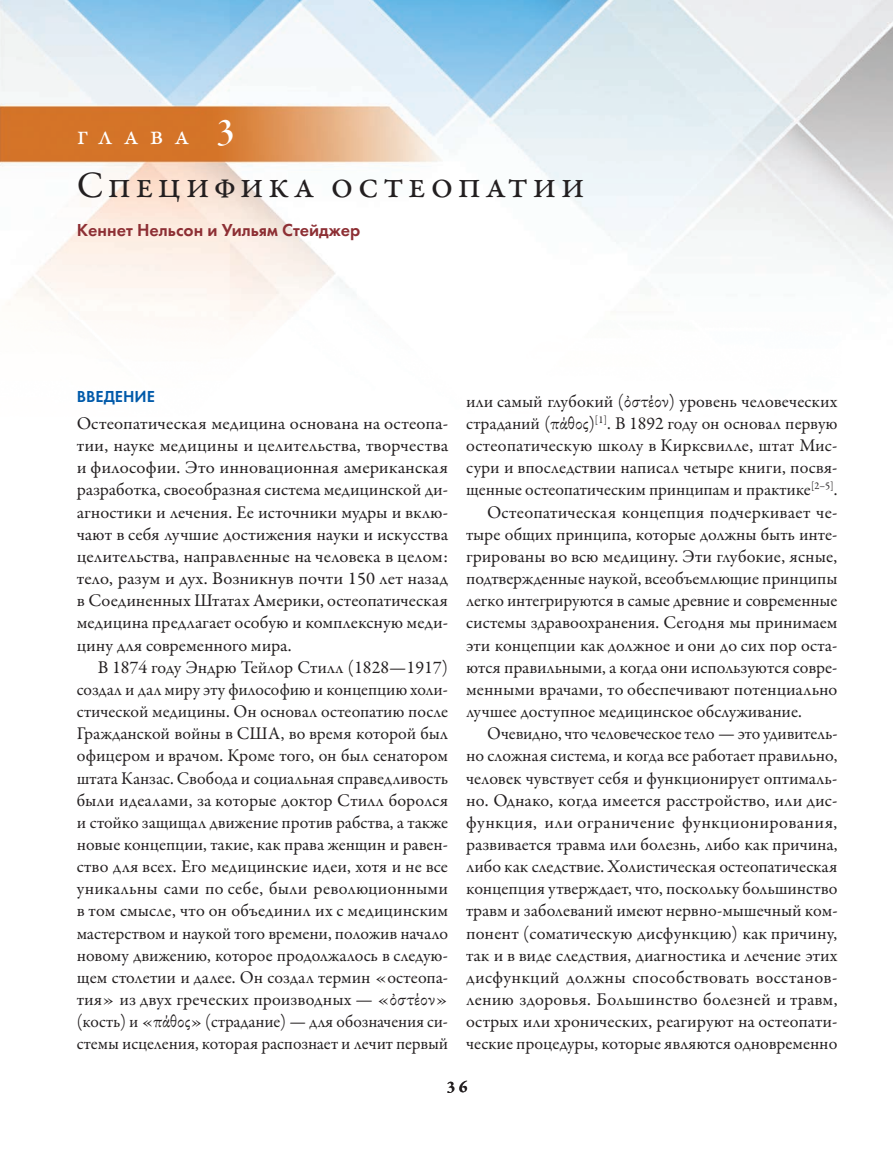
<style>
.page{position:relative;width:893px;height:1149px;background:#fff}
.page>*{position:absolute;margin:0;border:0;box-sizing:border-box;transform-origin:0 0}
.t1{font:37.5px "Garamond Premr Pro";color:#231f20}
.t2{font:27px "Garamond Premr Pro";color:#fff}
.t3{font:18px/22.2px "Garamond Premr Pro";color:#231f20;text-align:justify}
.t4{font:18px/22.2px "Garamond Premr Pro";color:#231f20;text-align:justify;scale:1.04 1}
.t5{font:18px "Garamond Premr Pro";letter-spacing:.02em;color:#231f20}
.t6{font:18px "Futura Demi C";color:#8d2f34}
.t7{font:16.5px "Futura Demi C";color:#015aaa}
.t8{font:700 16.5px "Garamond Premr Pro";color:#231f20}
.s1{font-family:"Garamond Premr Pro Smbd Disp";font-size:40.5px}
</style>
<div class="page">
<img style="left:0;top:0;width:893px;height:327px">
<h2 class="t2" style="left:77px;top:120px;width:159px">глава <span class="s1">3</span></h2>
<h1 class="t1" style="left:77px;top:162px;width:509px">Специфика остеопатии</h1>
<p class="t6" style="left:77px;top:219px;width:285px">Кеннет Нельсон и Уильям Стейджер</p>
<p class="t7" style="left:77px;top:387px;width:80px">ВВЕДЕНИЕ</p>
<p class="t4" style="left:77px;top:412px;width:359px">Остеопатическая медицина основана на остеопа&shy;тии, науке медицины и целительства, творчества и философии. Это инновационная американская разработка, своеобразная система медицинской ди&shy;агностики и лечения. Ее источники мудры и вклю&shy;чают в себя лучшие достижения науки и искусства целительства, направленные на человека в целом: тело, разум и дух. Возникнув почти 150 лет назад в Соединенных Штатах Америки, остеопатическая медицина предлагает особую и комплексную меди&shy;цину для современного мира.</p>
<p class="t3" style="left:77px;top:656px;width:373px;text-indent:21px">В 1874 году Эндрю Тейлор Стилл (1828—1917) создал и дал миру эту философию и концепцию холи&shy;стической медицины. Он основал остеопатию после Гражданской войны в США, во время которой был офицером и врачом. Кроме того, он был сенатором штата Канзас. Свобода и социальная справедливость были идеалами, за которые доктор Стилл боролся и стойко защищал движение против рабства, а также новые концепции, такие, как права женщин и равен&shy;ство для всех. Его медицинские идеи, хотя и не все уникальны сами по себе, были революционными в том смысле, что он объединил их с медицинским мастерством и наукой того времени, положив начало новому движению, которое продолжалось в следую&shy;щем столетии и далее. Он создал термин «остеопа&shy;тия» из двух греческих производных — «ὀστέον» (кость) и «πάθος» (страдание) — для обозначения си&shy;стемы исцеления, которая распознает и лечит первый</p>
<p class="t3" style="left:466px;top:390px;width:373px">или самый глубокий (ὀστέον) уровень человеческих</p>
<p class="t3" style="left:466px;top:412px;width:373px">страданий (πάθος)<sup>[1]</sup>. В 1892 году он основал первую</p>
<p class="t3" style="left:466px;top:434px;width:373px">остеопатическую школу в Кирксвилле, штат Мис-</p>
<p class="t3" style="left:466px;top:457px;width:373px">сури и впоследствии написал четыре книги, посвя-</p>
<p class="t3" style="left:466px;top:479px;width:373px">щенные остеопатическим принципам и практике<sup>[2–5]</sup>.</p>
<p class="t3" style="left:487px;top:501px;width:352px">Остеопатическая концепция подчеркивает че-</p>
<p class="t3" style="left:466px;top:523px;width:373px">тыре общих принципа, которые должны быть инте-</p>
<p class="t3" style="left:466px;top:545px;width:373px">грированы во всю медицину. Эти глубокие, ясные,</p>
<p class="t3" style="left:466px;top:567px;width:373px">подтвержденные наукой, всеобъемлющие принципы</p>
<p class="t3" style="left:466px;top:589px;width:373px">легко интегрируются в самые древние и современные</p>
<p class="t3" style="left:466px;top:612px;width:373px">системы здравоохранения. Сегодня мы принимаем</p>
<p class="t3" style="left:466px;top:634px;width:373px">эти концепции как должное и они до сих пор оста-</p>
<p class="t3" style="left:466px;top:656px;width:373px">ются правильными, а когда они используются совре-</p>
<p class="t3" style="left:466px;top:678px;width:373px">менными врачами, то обеспечивают потенциально</p>
<p class="t3" style="left:466px;top:700px;width:337px">лучшее доступное медицинское обслуживание.</p>
<p class="t3" style="left:487px;top:722px;width:352px">Очевидно, что человеческое тело — это удивитель-</p>
<p class="t3" style="left:466px;top:744px;width:373px">но сложная система, и когда все работает правильно,</p>
<p class="t3" style="left:466px;top:767px;width:373px">человек чувствует себя и функционирует оптималь-</p>
<p class="t3" style="left:466px;top:789px;width:373px">но. Однако, когда имеется расстройство, или дис-</p>
<p class="t5" style="left:466px;top:811px;width:373px">функция, или ограничение функционирования,</p>
<p class="t3" style="left:466px;top:833px;width:373px">развивается травма или болезнь, либо как причина,</p>
<p class="t3" style="left:466px;top:855px;width:373px">либо как следствие. Холистическая остеопатическая</p>
<p class="t3" style="left:466px;top:877px;width:373px">концепция утверждает, что, поскольку большинство</p>
<p class="t3" style="left:466px;top:899px;width:373px">травм и заболеваний имеют нервно-мышечный ком-</p>
<p class="t3" style="left:466px;top:921px;width:373px">понент (соматическую дисфункцию) как причину,</p>
<p class="t3" style="left:466px;top:944px;width:373px">так и в виде следствия, диагностика и лечение этих</p>
<p class="t5" style="left:466px;top:966px;width:373px">дисфункций должны способствовать восстанов-</p>
<p class="t3" style="left:466px;top:988px;width:373px">лению здоровья. Большинство болезней и травм,</p>
<p class="t3" style="left:466px;top:1010px;width:373px">острых или хронических, реагируют на остеопати-</p>
<p class="t3" style="left:466px;top:1032px;width:373px">ческие процедуры, которые являются одновременно</p>
<p class="t8" style="left:447px;top:1076px;width:22px">36</p>
</div>
